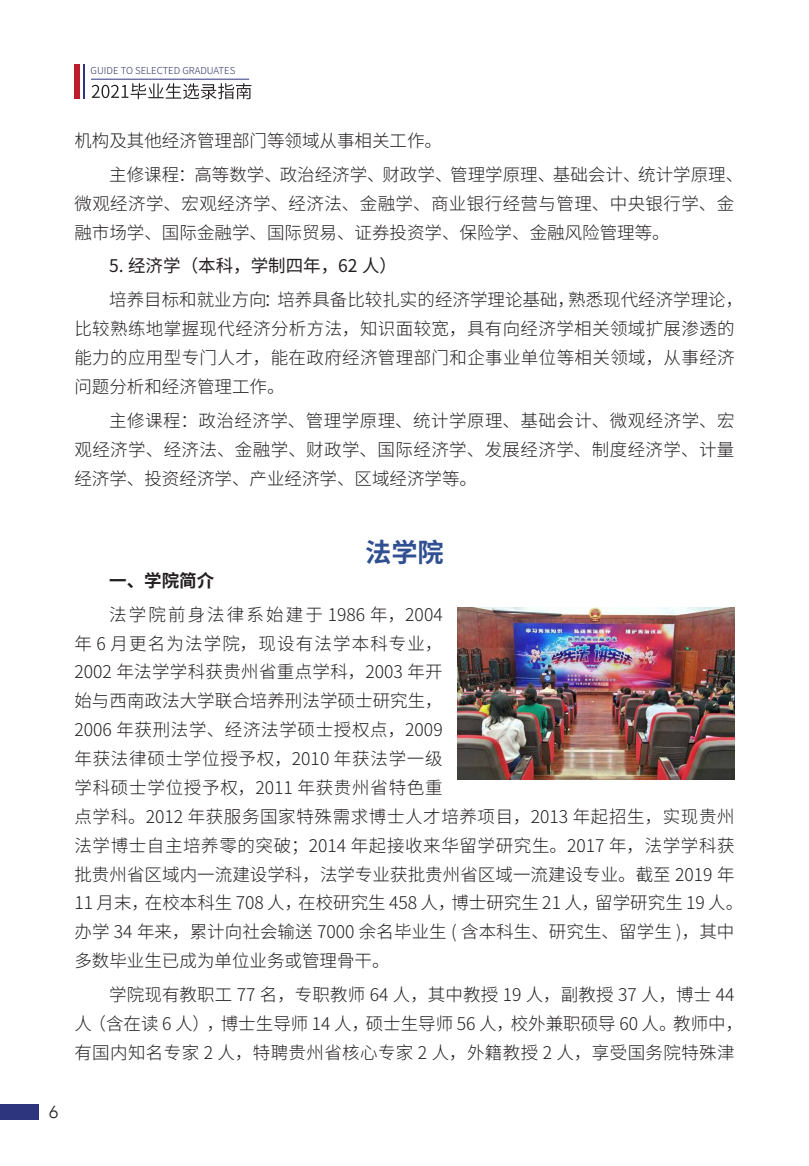
<style>
.page{position:relative;width:809px;height:1166px;background:#fff}
.page>*{position:absolute;margin:0;border:0;box-sizing:border-box;transform-origin:0 0}
.t1{font:700 26.25px "Source Han Sans CN";color:#305092}
.t2{font:300 17.5px/28.9px "Source Han Sans CN";letter-spacing:.005em;color:#231f20}
.t3{font:17.5px "Source Han Sans CN";color:#231f20}
.t4{font:700 17.5px "Source Han Sans CN";color:#231f20}
.t5{font:300 17.5px "Avenir";color:#231f20}
.t6{font:300 9.62px "Source Han Sans CN";color:#2e3264}
</style>
<div class="page">
<svg style="left:92px;top:83px;width:159px;height:16px"></svg>
<hr style="left:83px;top:64px;width:1px;height:35px;background:#2c357e">
<div style="left:0;top:1103px;width:38px;height:16px;background:#2c357e"></div>
<div style="left:74px;top:64px;width:6px;height:35px;background:#be1d2c"></div>
<hr style="left:91px;top:79px;width:158px;height:1px;background:#2c357e">
<img style="left:457px;top:607px;width:277px;height:173px">
<p class="t6" style="left:91px;top:65px;width:146px">GUIDE TO SELECTED GRADUATES</p>
<p class="t2" style="left:74px;top:126px;width:369px">机构及其他经济管理部门等领域从事相关工作。</p>
<p class="t2" style="left:74px;top:160px;width:670px;text-indent:35px">主修课程：高等数学、政治经济学、财政学、管理学原理、基础会计、统计学原理、微观经济学、宏观经济学、经济法、金融学、商业银行经营与管理、中央银行学、金融市场学、国际金融学、国际贸易、证券投资学、保险学、金融风险管理等。</p>
<p class="t3" style="left:109px;top:256px;width:289px">5. 经济学（本科，学制四年，62 人）</p>
<p class="t2" style="left:74px;top:286px;width:670px;text-indent:35px">培养目标和就业方向：培养具备比较扎实的经济学理论基础，熟悉现代经济学理论，比较熟练地掌握现代经济分析方法，知识面较宽，具有向经济学相关领域扩展渗透的能力的应用型专门人才，能在政府经济管理部门和企事业单位等相关领域，从事经济问题分析和经济管理工作。</p>
<p class="t2" style="left:74px;top:406px;width:661px;text-align:justify;text-indent:35px">主修课程：政治经济学、管理学原理、统计学原理、基础会计、微观经济学、宏观经济学、经济法、金融学、财政学、国际经济学、发展经济学、制度经济学、计量经济学、投资经济学、产业经济学、区域经济学等。</p>
<p class="t1" style="left:365px;top:538px;width:80px">法学院</p>
<p class="t4" style="left:109px;top:571px;width:106px">一、学院简介</p>
<p class="t2" style="left:74px;top:600px;width:670px;text-indent:35px">法学院前身法律系始建于 1986 年，2004<br>年 6 月更名为法学院，现设有法学本科专业，<br>2002 年法学学科获贵州省重点学科，2003 年开<br>始与西南政法大学联合培养刑法学硕士研究生，<br>2006 年获刑法学、经济法学硕士授权点，2009<br>年获法律硕士学位授予权，2010 年获法学一级<br>学科硕士学位授予权，2011 年获贵州省特色重<br>点学科。2012 年获服务国家特殊需求博士人才培养项目，2013 年起招生，实现贵州法学博士自主培养零的突破；2014 年起接收来华留学研究生。2017 年，法学学科获批贵州省区域内一流建设学科，法学专业获批贵州省区域一流建设专业。截至 2019 年11 月末，在校本科生 708 人，在校研究生 458 人，博士研究生 21 人，留学研究生 19 人。办学 34 年来，累计向社会输送 7000 余名毕业生 ( 含本科生、研究生、留学生 )，其中多数毕业生已成为单位业务或管理骨干。</p>
<p class="t2" style="left:74px;top:980px;width:670px;text-indent:35px">学院现有教职工 77 名，专职教师 64 人，其中教授 19 人，副教授 37 人，博士 44人（含在读 6 人），博士生导师 14 人，硕士生导师 56 人，校外兼职硕导 60 人。教师中，有国内知名专家 2 人，特聘贵州省核心专家 2 人，外籍教授 2 人，享受国务院特殊津</p>
<p class="t5" style="left:49px;top:1101px;width:11px">6</p>
</div>
